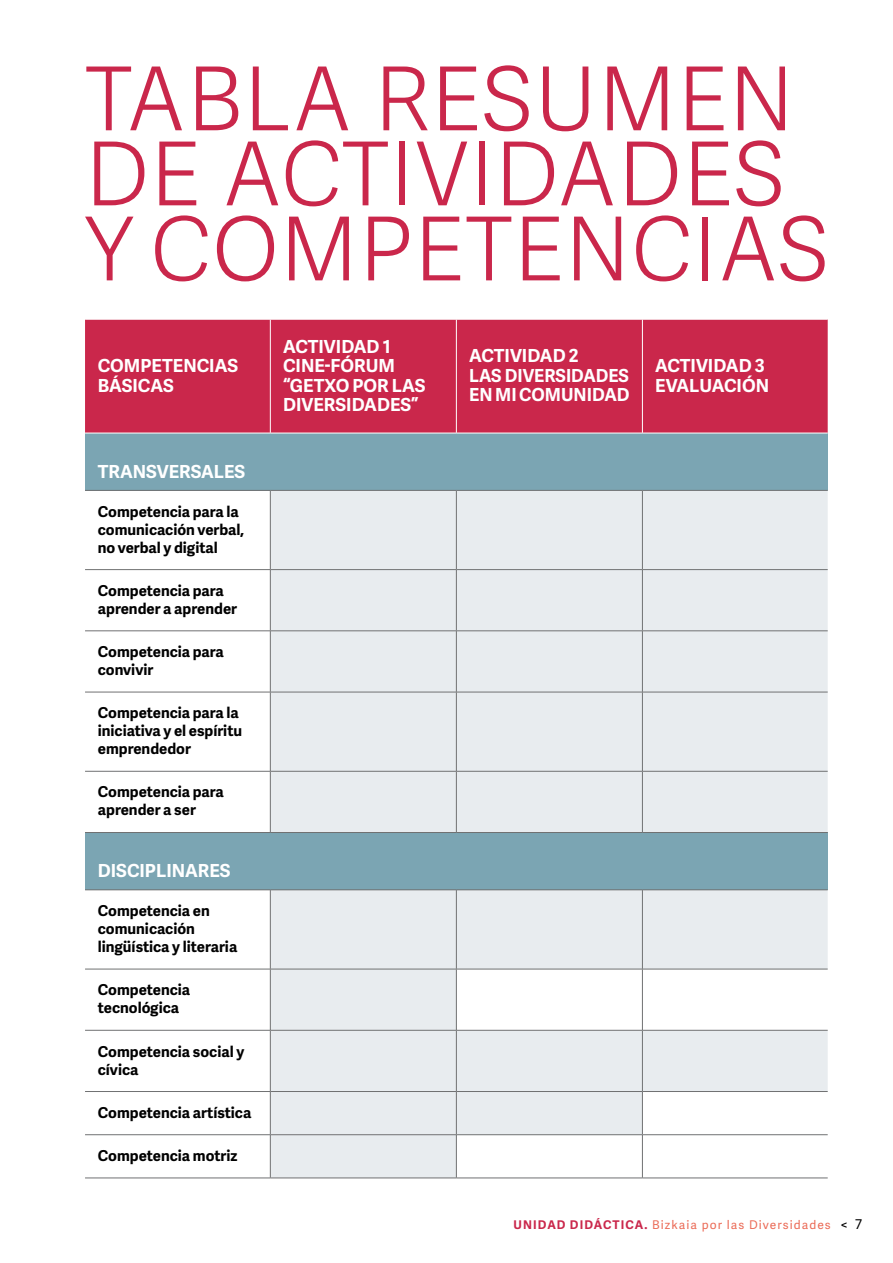
<style>
.page{position:relative;width:893px;height:1263px;background:#fff}
.page>*{position:absolute;margin:0;border:0;box-sizing:border-box;transform-origin:0 0}
.t1{font:300 88.05px/75px "Adelle Sans";letter-spacing:.01em;color:#ca274b}
.t2{font:700 18px/19.5px "Adelle Sans";color:#fff}
.t3{font:700 15px/18px "Adelle Sans";color:#000}
.t4{font:12px "Adelle Sans";letter-spacing:.09em;color:#eb6b57}
.s1{font-weight:700;color:#ca274b}
.s2{font-size:13.5px;color:#000}
</style>
<div class="page">
<div style="left:85px;top:320px;width:743px;height:113px;background:#ca274b"></div>
<div style="left:85px;top:433px;width:743px;height:57px;background:#7ba5b3"></div>
<svg style="left:271px;top:491px;width:557px;height:687px;background:#eaedf0"></svg>
<div style="left:85px;top:832px;width:743px;height:58px;background:#7ba5b3"></div>
<hr style="left:85px;top:490px;width:185px;height:1px;background:#707172">
<hr style="left:270px;top:490px;width:186px;height:1px;background:#707172">
<hr style="left:270px;top:491px;width:1px;height:78px;background:#707172">
<hr style="left:456px;top:490px;width:186px;height:1px;background:#707172">
<hr style="left:456px;top:491px;width:1px;height:78px;background:#707172">
<hr style="left:642px;top:490px;width:186px;height:1px;background:#707172">
<hr style="left:642px;top:491px;width:1px;height:78px;background:#707172">
<hr style="left:85px;top:569px;width:185px;height:1px;background:#707172">
<hr style="left:270px;top:569px;width:186px;height:1px;background:#707172">
<hr style="left:270px;top:570px;width:1px;height:60px;background:#707172">
<hr style="left:456px;top:569px;width:186px;height:1px;background:#707172">
<hr style="left:456px;top:570px;width:1px;height:60px;background:#707172">
<hr style="left:642px;top:569px;width:186px;height:1px;background:#707172">
<hr style="left:642px;top:570px;width:1px;height:60px;background:#707172">
<hr style="left:85px;top:630px;width:185px;height:1px;background:#707172">
<hr style="left:270px;top:630px;width:186px;height:1px;background:#707172">
<hr style="left:270px;top:631px;width:1px;height:61px;background:#707172">
<hr style="left:456px;top:630px;width:186px;height:1px;background:#707172">
<hr style="left:456px;top:631px;width:1px;height:61px;background:#707172">
<hr style="left:642px;top:630px;width:186px;height:1px;background:#707172">
<hr style="left:642px;top:631px;width:1px;height:61px;background:#707172">
<hr style="left:85px;top:692px;width:185px;height:1px;background:#707172">
<hr style="left:270px;top:692px;width:186px;height:1px;background:#707172">
<hr style="left:270px;top:692px;width:1px;height:79px;background:#707172">
<hr style="left:456px;top:692px;width:186px;height:1px;background:#707172">
<hr style="left:456px;top:692px;width:1px;height:79px;background:#707172">
<hr style="left:642px;top:692px;width:186px;height:1px;background:#707172">
<hr style="left:642px;top:692px;width:1px;height:79px;background:#707172">
<hr style="left:85px;top:771px;width:185px;height:1px;background:#707172">
<hr style="left:270px;top:771px;width:186px;height:1px;background:#707172">
<hr style="left:270px;top:771px;width:1px;height:61px;background:#707172">
<hr style="left:456px;top:771px;width:186px;height:1px;background:#707172">
<hr style="left:456px;top:771px;width:1px;height:61px;background:#707172">
<hr style="left:642px;top:771px;width:186px;height:1px;background:#707172">
<hr style="left:642px;top:771px;width:1px;height:61px;background:#707172">
<hr style="left:270px;top:890px;width:1px;height:79px;background:#707172">
<hr style="left:456px;top:890px;width:1px;height:79px;background:#707172">
<hr style="left:642px;top:890px;width:1px;height:79px;background:#707172">
<hr style="left:85px;top:969px;width:185px;height:1px;background:#707172">
<hr style="left:270px;top:969px;width:186px;height:1px;background:#707172">
<hr style="left:270px;top:969px;width:1px;height:61px;background:#707172">
<hr style="left:456px;top:969px;width:186px;height:1px;background:#707172">
<hr style="left:456px;top:969px;width:1px;height:61px;background:#707172">
<hr style="left:642px;top:969px;width:186px;height:1px;background:#707172">
<hr style="left:642px;top:969px;width:1px;height:61px;background:#707172">
<hr style="left:85px;top:1030px;width:185px;height:1px;background:#707172">
<hr style="left:270px;top:1030px;width:186px;height:1px;background:#707172">
<hr style="left:270px;top:1030px;width:1px;height:61px;background:#707172">
<hr style="left:456px;top:1030px;width:186px;height:1px;background:#707172">
<hr style="left:456px;top:1030px;width:1px;height:61px;background:#707172">
<hr style="left:642px;top:1030px;width:186px;height:1px;background:#707172">
<hr style="left:642px;top:1030px;width:1px;height:61px;background:#707172">
<hr style="left:85px;top:1091px;width:185px;height:1px;background:#707172">
<hr style="left:270px;top:1091px;width:186px;height:1px;background:#707172">
<hr style="left:270px;top:1092px;width:1px;height:42px;background:#707172">
<hr style="left:456px;top:1091px;width:186px;height:1px;background:#707172">
<hr style="left:456px;top:1092px;width:1px;height:42px;background:#707172">
<hr style="left:642px;top:1091px;width:186px;height:1px;background:#707172">
<hr style="left:642px;top:1092px;width:1px;height:42px;background:#707172">
<hr style="left:85px;top:1134px;width:185px;height:1px;background:#707172">
<hr style="left:270px;top:1134px;width:186px;height:1px;background:#707172">
<hr style="left:270px;top:1135px;width:1px;height:43px;background:#707172">
<hr style="left:456px;top:1134px;width:186px;height:1px;background:#707172">
<hr style="left:456px;top:1135px;width:1px;height:43px;background:#707172">
<hr style="left:642px;top:1134px;width:186px;height:1px;background:#707172">
<hr style="left:642px;top:1135px;width:1px;height:43px;background:#707172">
<hr style="left:85px;top:1178px;width:185px;height:1px;background:#707172">
<hr style="left:270px;top:1178px;width:186px;height:1px;background:#707172">
<hr style="left:456px;top:1178px;width:186px;height:1px;background:#707172">
<hr style="left:642px;top:1178px;width:186px;height:1px;background:#707172">
<hr style="left:270px;top:319px;width:1px;height:114px;background:#fff">
<hr style="left:456px;top:319px;width:1px;height:114px;background:#fff">
<hr style="left:642px;top:319px;width:1px;height:114px;background:#fff">
<hr style="left:85px;top:433px;width:185px;height:1px;background:#fff">
<hr style="left:270px;top:433px;width:186px;height:1px;background:#fff">
<hr style="left:456px;top:433px;width:186px;height:1px;background:#fff">
<hr style="left:642px;top:433px;width:186px;height:1px;background:#fff">
<hr style="left:85px;top:832px;width:185px;height:1px;background:#707172">
<hr style="left:270px;top:832px;width:186px;height:1px;background:#707172">
<hr style="left:456px;top:832px;width:186px;height:1px;background:#707172">
<hr style="left:642px;top:832px;width:186px;height:1px;background:#707172">
<hr style="left:85px;top:889px;width:185px;height:1px;background:#707172">
<hr style="left:270px;top:889px;width:186px;height:1px;background:#707172">
<hr style="left:456px;top:889px;width:186px;height:1px;background:#707172">
<hr style="left:642px;top:889px;width:186px;height:1px;background:#707172">
<h1 class="t1" style="left:85px;top:59px;width:746px">TABLA RESUMEN<br>DE ACTIVIDADES<br>Y COMPETENCIAS</h1>
<p class="t2" style="left:98px;top:355px;width:142px">COMPETENCIAS<br>BÁSICAS</p>
<p class="t2" style="left:98px;top:461px;width:149px">TRANSVERSALES</p>
<p class="t3" style="left:98px;top:502px;width:148px">Competencia para la comunicación verbal, no verbal y digital</p>
<p class="t3" style="left:98px;top:581px;width:141px">Competencia para aprender a aprender</p>
<p class="t3" style="left:98px;top:642px;width:128px">Competencia para convivir</p>
<p class="t3" style="left:98px;top:703px;width:146px">Competencia para la iniciativa y el espíritu emprendedor</p>
<p class="t3" style="left:98px;top:782px;width:128px">Competencia para aprender a ser</p>
<p class="t2" style="left:98px;top:860px;width:134px">DISCIPLINARES</p>
<p class="t3" style="left:98px;top:901px;width:141px">Competencia en comunicación lingüística y literaria</p>
<p class="t3" style="left:98px;top:980px;width:94px">Competencia tecnológica</p>
<p class="t3" style="left:98px;top:1041px;width:148px">Competencia social y cívica</p>
<p class="t3" style="left:98px;top:1103px;width:155px">Competencia artística</p>
<p class="t3" style="left:98px;top:1146px;width:141px">Competencia motriz</p>
<p class="t2" style="left:283px;top:336px;width:144px">ACTIVIDAD 1<br>CINE-FÓRUM “GETXO POR LAS<br>DIVERSIDADES”</p>
<p class="t2" style="left:469px;top:345px;width:162px">ACTIVIDAD 2<br>LAS DIVERSIDADES<br>EN MI COMUNIDAD</p>
<p class="t2" style="left:655px;top:355px;width:115px">ACTIVIDAD 3<br>EVALUACIÓN</p>
<p class="t4" style="left:514px;top:1216px;width:350px"><span class="s1">UNIDAD DIDÁCTICA.</span> Bizkaia por las Diversidades <span class="s2">&lt; 7</span></p>
</div>
